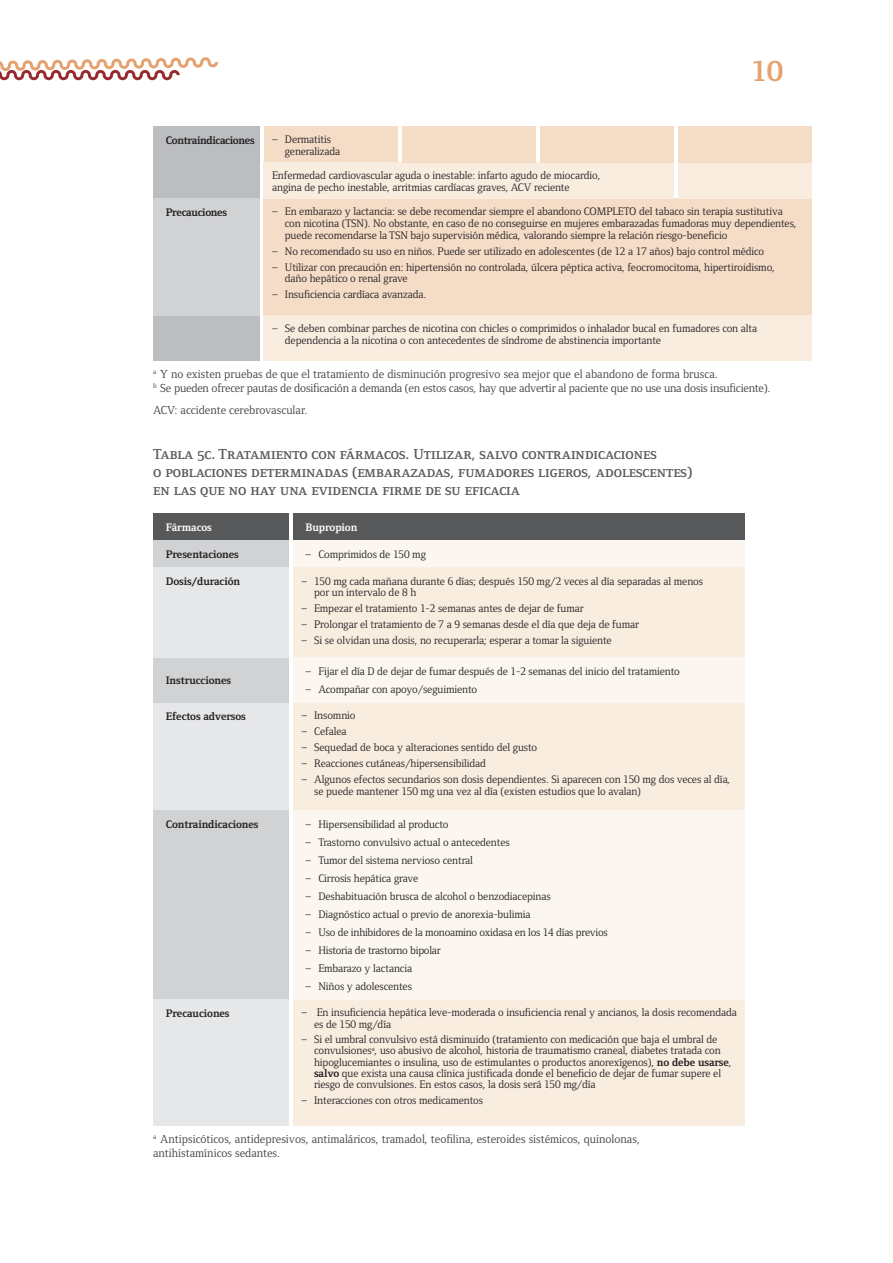
<style>
.page{position:relative;width:893px;height:1263px;background:#fff}
.page>*{position:absolute;margin:0;border:0;box-sizing:border-box;transform-origin:0 0}
.t1{font:700 30px "Foundry Form Serif";color:#e5a270}
.t2{font:15px/18px "Foundry Form Serif Demi SC";color:#57585a}
.t3{font:12px/13.5px "Foundry Form Serif";letter-spacing:-.02em;color:#3e3e3f}
.t4{font:12px/13.5px "Foundry Form Serif";color:#3e3e3f}
.t5{font:11.25px/11.7px "Foundry Form Serif";letter-spacing:-.01em;color:#231f20}
.t6{font:700 11.25px "Foundry Form Serif";letter-spacing:-.01em;color:#231f20}
.t7{font:700 11.25px "Foundry Form Serif";letter-spacing:-.03em;color:#231f20}
.t8{font:700 11.25px "Foundry Form Serif";letter-spacing:-.01em;color:#fff}
.s1{font-weight:700}
</style>
<div class="page">
<svg style="left:0;top:57px;width:218px;height:18px"></svg>
<div style="left:153px;top:126px;width:106px;height:72px;background:#bcbdc0"></div>
<div style="left:153px;top:315px;width:106px;height:45px;background:#bcbdc0"></div>
<div style="left:153px;top:198px;width:106px;height:117px;background:#d1d2d4"></div>
<div style="left:264px;top:126px;width:133px;height:36px;background:#f5dcc7"></div>
<div style="left:264px;top:198px;width:548px;height:117px;background:#f5dcc7"></div>
<div style="left:264px;top:162px;width:410px;height:36px;background:#f9ede0"></div>
<div style="left:264px;top:315px;width:548px;height:45px;background:#f9ede0"></div>
<div style="left:678px;top:162px;width:134px;height:36px;background:#f9ede0"></div>
<div style="left:540px;top:126px;width:134px;height:36px;background:#f5dcc7"></div>
<div style="left:402px;top:126px;width:134px;height:36px;background:#f5dcc7"></div>
<div style="left:678px;top:126px;width:134px;height:36px;background:#f5dcc7"></div>
<div style="left:153px;top:513px;width:135px;height:27px;background:#57585a"></div>
<div style="left:293px;top:513px;width:451px;height:27px;background:#57585a"></div>
<div style="left:153px;top:540px;width:135px;height:27px;background:#d1d2d4"></div>
<div style="left:153px;top:567px;width:135px;height:90px;background:#e6e7e9"></div>
<div style="left:153px;top:703px;width:135px;height:107px;background:#e6e7e9"></div>
<div style="left:153px;top:999px;width:135px;height:126px;background:#e6e7e9"></div>
<div style="left:293px;top:540px;width:451px;height:28px;background:#fcf6f0"></div>
<div style="left:293px;top:567px;width:451px;height:90px;background:#f9ede0"></div>
<div style="left:293px;top:702px;width:451px;height:108px;background:#f9ede0"></div>
<div style="left:293px;top:999px;width:451px;height:126px;background:#f9ede0"></div>
<div style="left:153px;top:658px;width:135px;height:45px;background:#d1d2d4"></div>
<div style="left:153px;top:810px;width:135px;height:189px;background:#d1d2d4"></div>
<div style="left:293px;top:658px;width:451px;height:45px;background:#fcf6f0"></div>
<div style="left:293px;top:810px;width:451px;height:189px;background:#fcf6f0"></div>
<h1 class="t1" style="left:751px;top:54px;width:33px">10</h1>
<p class="t7" style="left:166px;top:134px;width:90px">Contraindicaciones</p>
<p class="t7" style="left:166px;top:206px;width:63px">Precauciones</p>
<p class="t5" style="left:285px;top:134px;width:57px;text-indent:-13px">– Dermatitis generalizada</p>
<p class="t5" style="left:272px;top:170px;width:330px">Enfermedad cardiovascular aguda o inestable: infarto agudo de miocardio, angina de pecho inestable, arritmias cardíacas graves, ACV reciente</p>
<p class="t5" style="left:285px;top:206px;width:513px;text-indent:-13px">– En embarazo y lactancia: se debe recomendar siempre el abandono COMPLETO del tabaco sin terapia sustitutiva con nicotina (TSN). No obstante, en caso de no conseguirse en mujeres embarazadas fumadoras muy dependientes, puede recomendarse la TSN bajo supervisión médica, valorando siempre la relación riesgo-beneficio</p>
<p class="t5" style="left:272px;top:245px;width:493px">– No recomendado su uso en niños. Puede ser utilizado en adolescentes (de 12 a 17 años) bajo control médico</p>
<p class="t5" style="left:285px;top:261px;width:492px;text-indent:-13px">– Utilizar con precaución en: hipertensión no controlada, úlcera péptica activa, feocromocitoma, hipertiroidismo, daño hepático o renal grave</p>
<p class="t5" style="left:272px;top:289px;width:156px">– Insuficiencia cardíaca avanzada.</p>
<p class="t5" style="left:285px;top:323px;width:474px;text-indent:-13px">– Se deben combinar parches de nicotina con chicles o comprimidos o inhalador bucal en fumadores con alta dependencia a la nicotina o con antecedentes de síndrome de abstinencia importante</p>
<p class="t3" style="left:153px;top:367px;width:619px"><sup>a</sup> Y no existen pruebas de que el tratamiento de disminución progresivo sea mejor que el abandono de forma brusca.<br><sup>b</sup> Se pueden ofrecer pautas de dosificación a demanda (en estos casos, hay que advertir al paciente que no use una dosis insuficiente).</p>
<p class="t4" style="left:153px;top:403px;width:156px">ACV: accidente cerebrovascular.</p>
<h2 class="t2" style="left:153px;top:445px;width:541px">Tabla 5c. Tratamiento con fármacos. Utilizar, salvo contraindicaciones<br>o poblaciones determinadas (embarazadas, fumadores ligeros, adolescentes) en las que no hay una evidencia firme de su eficacia</h2>
<p class="t8" style="left:166px;top:521px;width:48px">Fármacos</p>
<p class="t8" style="left:306px;top:521px;width:53px">Bupropion</p>
<p class="t6" style="left:166px;top:548px;width:75px">Presentaciones</p>
<p class="t6" style="left:166px;top:575px;width:76px">Dosis/duración</p>
<p class="t5" style="left:306px;top:548px;width:122px">– Comprimidos de 150 mg</p>
<p class="t5" style="left:314px;top:575px;width:390px;text-indent:-13px">– 150 mg cada mañana durante 6 días; después 150 mg/2 veces al día separadas al menos por un intervalo de 8 h</p>
<p class="t5" style="left:301px;top:603px;width:284px">– Empezar el tratamiento 1-2 semanas antes de dejar de fumar</p>
<p class="t5" style="left:301px;top:619px;width:339px">– Prolongar el tratamiento de 7 a 9 semanas desde el día que deja de fumar</p>
<p class="t5" style="left:301px;top:635px;width:312px">– Si se olvidan una dosis, no recuperarla; esperar a tomar la siguiente</p>
<p class="t6" style="left:166px;top:674px;width:67px">Instrucciones</p>
<p class="t5" style="left:306px;top:665px;width:376px">– Fijar el día D de dejar de fumar después de 1-2 semanas del inicio del tratamiento</p>
<p class="t5" style="left:306px;top:683px;width:173px">– Acompañar con apoyo/seguimiento</p>
<p class="t6" style="left:166px;top:710px;width:82px">Efectos adversos</p>
<p class="t5" style="left:301px;top:710px;width:56px">– Insomnio</p>
<p class="t5" style="left:301px;top:726px;width:47px">– Cefalea</p>
<p class="t5" style="left:301px;top:742px;width:237px">– Sequedad de boca y alteraciones sentido del gusto</p>
<p class="t5" style="left:301px;top:758px;width:186px">– Reacciones cutáneas/hipersensibilidad</p>
<p class="t5" style="left:314px;top:774px;width:418px;text-indent:-13px">– Algunos efectos secundarios son dosis dependientes. Si aparecen con 150 mg dos veces al día, se puede mantener 150 mg una vez al día (existen estudios que lo avalan)</p>
<p class="t6" style="left:166px;top:818px;width:94px">Contraindicaciones</p>
<p class="t5" style="left:306px;top:818px;width:144px">– Hipersensibilidad al producto</p>
<p class="t5" style="left:306px;top:836px;width:206px">– Trastorno convulsivo actual o antecedentes</p>
<p class="t5" style="left:306px;top:854px;width:169px">– Tumor del sistema nervioso central</p>
<p class="t5" style="left:306px;top:872px;width:114px">– Cirrosis hepática grave</p>
<p class="t5" style="left:306px;top:890px;width:247px">– Deshabituación brusca de alcohol o benzodiacepinas</p>
<p class="t5" style="left:306px;top:908px;width:226px">– Diagnóstico actual o previo de anorexia-bulimia</p>
<p class="t5" style="left:306px;top:926px;width:304px">– Uso de inhibidores de la monoamino oxidasa en los 14 días previos</p>
<p class="t5" style="left:306px;top:944px;width:137px">– Historia de trastorno bipolar</p>
<p class="t5" style="left:306px;top:962px;width:108px">– Embarazo y lactancia</p>
<p class="t5" style="left:306px;top:980px;width:108px">– Niños y adolescentes</p>
<p class="t6" style="left:166px;top:1007px;width:65px">Precauciones</p>
<p class="t5" style="left:314px;top:1007px;width:424px;line-height:11.2px;text-indent:-13px">– En insuficiencia hepática leve-moderada o insuficiencia renal y ancianos, la dosis recomendada es de 150 mg/día</p>
<p class="t5" style="left:314px;top:1034px;width:419px;line-height:11.2px;text-indent:-13px">– Si el umbral convulsivo está disminuido (tratamiento con medicación que baja el umbral de convulsiones<sup>a</sup>, uso abusivo de alcohol, historia de traumatismo craneal, diabetes tratada con hipoglucemiantes o insulina, uso de estimulantes o productos anorexígenos), <span class="s1">no debe usarse</span>, <span class="s1">salvo</span> que exista una causa clínica justificada donde el beneficio de dejar de fumar supere el riesgo de convulsiones. En estos casos, la dosis será 150 mg/día</p>
<p class="t5" style="left:301px;top:1094px;width:183px">– Interacciones con otros medicamentos</p>
<p class="t4" style="left:153px;top:1132px;width:488px"><sup>a</sup> Antipsicóticos, antidepresivos, antimaláricos, tramadol, teofilina, esteroides sistémicos, quinolonas, antihistamínicos sedantes.</p>
</div>
